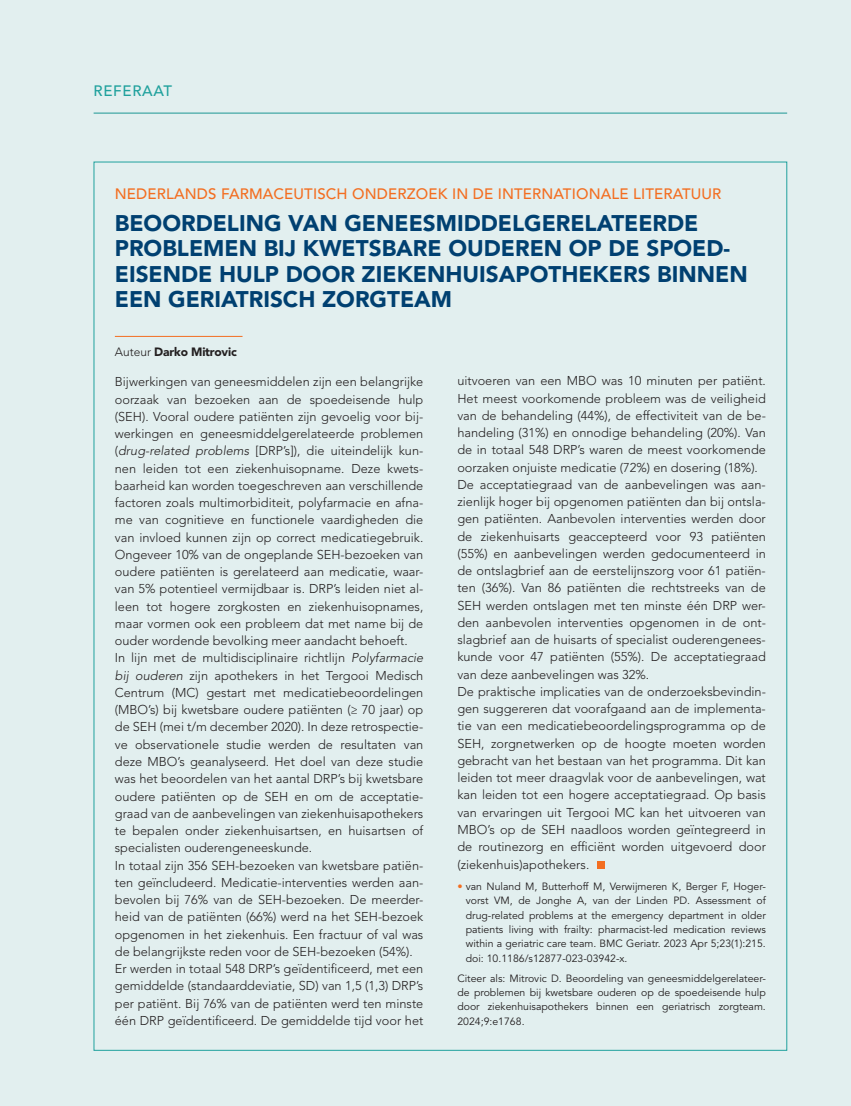
<style>
.page{position:relative;width:851px;height:1106px;background:#fff}
.page>*{position:absolute;margin:0;border:0;box-sizing:border-box;transform-origin:0 0}
.t1{font:900 22.5px/25.5px "Avenir LT Std";color:#004071}
.t2{font:500 15px "Avenir LT Std";letter-spacing:.01em;color:#f36e21}
.t3{font:500 15px "Avenir LT Std";letter-spacing:.045em;color:#20a19d}
.t4{font:300 12.75px/17.2px "Avenir LT Std";color:#231f20}
.t5{font:900 12px "Avenir LT Std";letter-spacing:-.015em;color:#231f20}
.t6{font:10.5px/14.2px "Avenir LT Std";color:#231f20;text-align:justify}
.s1{font-weight:300}
.s2{font-style:italic}
.s3{font-weight:900;color:#f36e21}
</style>
<div class="page">
<div style="left:0;top:0;width:850px;height:1106px;background:#e2efef"></div>
<hr style="left:94px;top:113px;width:693px;height:1px;background:#20a19d">
<hr style="left:115px;top:336px;width:127px;height:1px;background:#f36e21">
<div style="left:597px;top:861px;width:8px;height:7px;background:#f36e21"></div>
<p class="t3" style="left:94px;top:83px;width:80px">REFERAAT</p>
<p class="t2" style="left:115px;top:185px;width:608px">NEDERLANDS FARMACEUTISCH ONDERZOEK IN DE INTERNATIONALE LITERATUUR</p>
<h1 class="t1" style="left:115px;top:210px;width:634px">BEOORDELING VAN GENEESMIDDELGERELATEERDE PROBLEMEN BIJ KWETSBARE OUDEREN OP DE SPOED-EISENDE HULP DOOR ZIEKENHUISAPOTHEKERS BINNEN EEN GERIATRISCH ZORGTEAM</h1>
<p class="t5" style="left:115px;top:345px;width:123px"><span class="s1">Auteur</span> Darko Mitrovic</p>
<p class="t4" style="left:115px;top:373px;width:310px">Bijwerkingen van geneesmiddelen zijn een belangrijke oorzaak van bezoeken aan de spoedeisende hulp (SEH). Vooral oudere patiënten zijn gevoelig voor bij&shy;werkingen en geneesmiddelgerelateerde problemen (<span class="s2">drug-related problems</span> [DRP’s]), die uiteindelijk kun&shy;nen leiden tot een ziekenhuisopname. Deze kwets&shy;baarheid kan worden toegeschreven aan verschillende factoren zoals multimorbiditeit, polyfarmacie en afna&shy;me van cognitieve en functionele vaardigheden die van invloed kunnen zijn op correct medicatiegebruik.<br>Ongeveer 10% van de ongeplande SEH-bezoeken van oudere patiënten is gerelateerd aan medicatie, waar&shy;van 5% potentieel vermijdbaar is. DRP’s leiden niet al&shy;leen tot hogere zorgkosten en ziekenhuisopnames, maar vormen ook een probleem dat met name bij de ouder wordende bevolking meer aandacht behoeft.<br>In lijn met de multidisciplinaire richtlijn <span class="s2">Polyfarmacie bij ouderen</span> zijn apothekers in het Tergooi Medisch Centrum (MC) gestart met medicatiebeoordelingen (MBO’s) bij kwetsbare oudere patiënten (≥ 70 jaar) op de SEH (mei t/m december 2020). In deze retrospectie&shy;ve observationele studie werden de resultaten van deze MBO’s geanalyseerd. Het doel van deze studie was het beoordelen van het aantal DRP’s bij kwetsbare oudere patiënten op de SEH en om de acceptatie&shy;graad van de aanbevelingen van ziekenhuisapothekers te bepalen onder ziekenhuisartsen, en huisartsen of specialisten ouderengeneeskunde.<br>In totaal zijn 356 SEH-bezoeken van kwetsbare patiën&shy;ten geïncludeerd. Medicatie-interventies werden aan&shy;bevolen bij 76% van de SEH-bezoeken. De meerder&shy;heid van de patiënten (66%) werd na het SEH-bezoek opgenomen in het ziekenhuis. Een fractuur of val was de belangrijkste reden voor de SEH-bezoeken (54%).<br>Er werden in totaal 548 DRP’s geïdentificeerd, met een gemiddelde (standaarddeviatie, SD) van 1,5 (1,3) DRP’s per patiënt. Bij 76% van de patiënten werd ten minste één DRP geïdentificeerd. De gemiddelde tijd voor het</p>
<p class="t4" style="left:457px;top:372px;width:310px">uitvoeren van een MBO was 10 minuten per patiënt.<br>Het meest voorkomende probleem was de veiligheid van de behandeling (44%), de effectiviteit van de be&shy;handeling (31%) en onnodige behandeling (20%). Van de in totaal 548 DRP’s waren de meest voorkomende oorzaken onjuiste medicatie (72%) en dosering (18%).<br>De acceptatiegraad van de aanbevelingen was aan&shy;zienlijk hoger bij opgenomen patiënten dan bij ontsla&shy;gen patiënten. Aanbevolen interventies werden door de ziekenhuisarts geaccepteerd voor 93 patiënten (55%) en aanbevelingen werden gedocumenteerd in de ontslagbrief aan de eerstelijnszorg voor 61 patiën&shy;ten (36%). Van 86 patiënten die rechtstreeks van de SEH werden ontslagen met ten minste één DRP wer&shy;den aanbevolen interventies opgenomen in de ont&shy;slagbrief aan de huisarts of specialist ouderengenees&shy;kunde voor 47 patiënten (55%). De acceptatiegraad van deze aanbevelingen was 32%.<br>De praktische implicaties van de onderzoeksbevindin&shy;gen suggereren dat voorafgaand aan de implementa&shy;tie van een medicatiebeoordelingsprogramma op de SEH, zorgnetwerken op de hoogte moeten worden gebracht van het bestaan van het programma. Dit kan leiden tot meer draagvlak voor de aanbevelingen, wat kan leiden tot een hogere acceptatiegraad. Op basis van ervaringen uit Tergooi MC kan het uitvoeren van MBO’s op de SEH naadloos worden geïntegreerd in de routinezorg en efficiënt worden uitgevoerd door (ziekenhuis)apothekers.</p>
<p class="t6" style="left:465px;top:879px;width:301px;text-indent:-8px"><span class="s3">•</span> van Nuland M, Butterhoff M, Verwijmeren K, Berger F, Hoger&shy;vorst VM, de Jonghe A, van der Linden PD. Assessment of drug-related problems at the emergency department in older patients living with frailty: pharmacist-led medication reviews within a geriatric care team. BMC Geriatr. 2023 Apr 5;23(1):215. doi: 10.1186/s12877-023-03942-x.</p>
<p class="t6" style="left:457px;top:971px;width:310px">Citeer als: Mitrovic D. Beoordeling van geneesmiddelgerelateer&shy;de problemen bij kwetsbare ouderen op de spoedeisende hulp door ziekenhuisapothekers binnen een geriatrisch zorgteam.<br>2024;9:e1768.</p>
</div>
